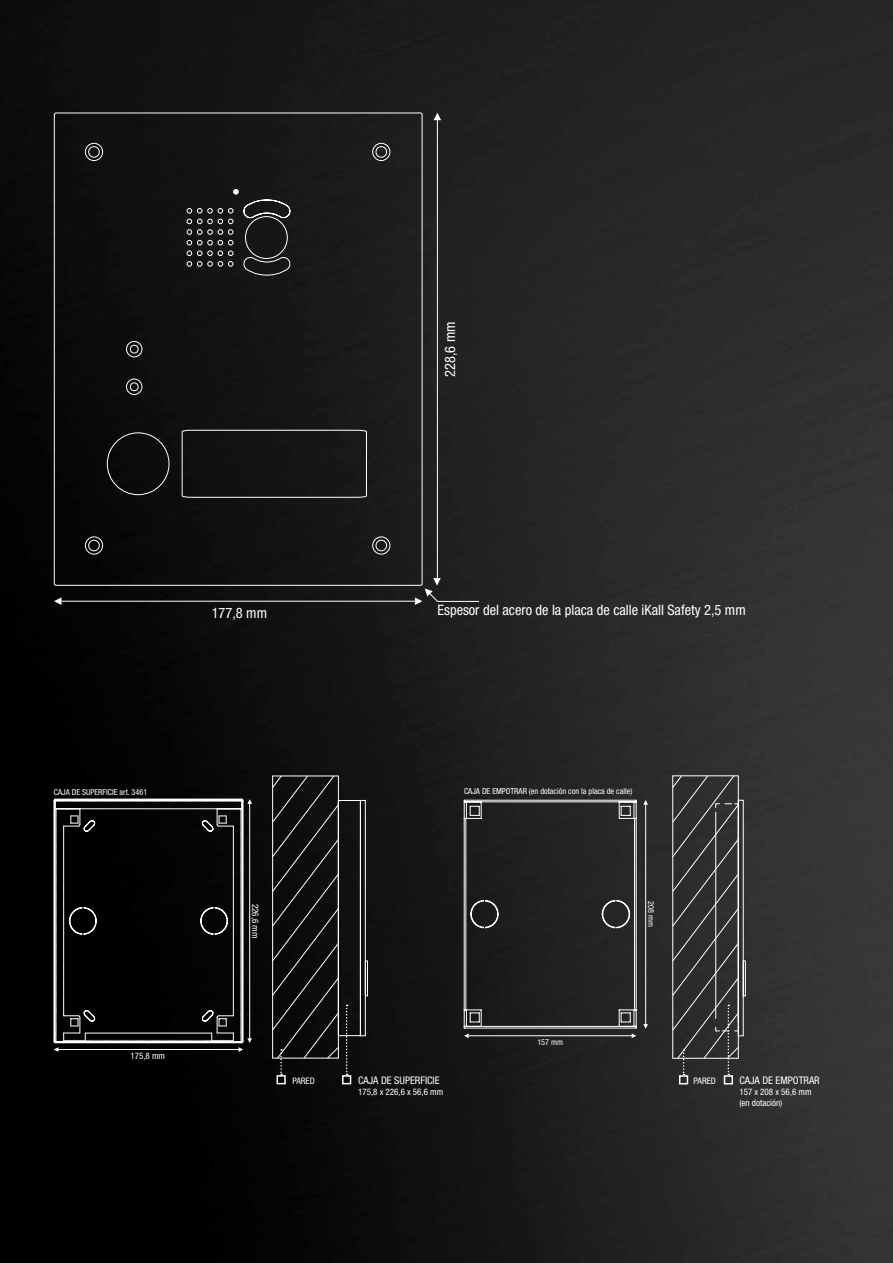
<style>
.page{position:relative;width:893px;height:1263px;background:#fff}
.page>*{position:absolute;margin:0;border:0;box-sizing:border-box;transform-origin:0 0}
.t1{font:condensed 14.4px "Helvetica Neue LTW1 G";color:#fff}
.t2{font:condensed 10.5px "Helvetica Neue LTW1 G";color:#fff}
.t3{font:condensed 9px/10.8px "Helvetica Neue LTW1 G";color:#fff}
.t4{font:condensed 8.25px "Helvetica Neue LTW1 G";color:#fff}
</style>
<div class="page">
<img style="left:0;top:0;width:893px;height:1263px">
<div style="left:276px;top:1075px;width:10px;height:9px;border:2px solid #fff"></div>
<svg style="left:85px;top:143px;width:305px;height:412px;background:#171717"></svg>
<svg style="left:233px;top:189px;width:6px;height:5px"></svg>
<hr style="left:62px;top:601px;width:355px;height:1px;background:#fff">
<svg style="left:54px;top:597px;width:8px;height:8px"></svg>
<hr style="left:437px;top:118px;width:1px;height:462px;background:#fff">
<svg style="left:434px;top:113px;width:7px;height:7px"></svg>
<svg style="left:415px;top:578px;width:26px;height:27px"></svg>
<hr style="left:437px;top:601px;width:42px;height:1px;background:#fff">
<div style="left:342px;top:1075px;width:9px;height:9px;border:2px solid #fff"></div>
<svg style="left:464px;top:800px;width:173px;height:238px;background:#2c2c2c"></svg>
<hr style="left:645px;top:803px;width:1px;height:223px;background:#fff">
<svg style="left:643px;top:1024px;width:5px;height:5px"></svg>
<svg style="left:643px;top:800px;width:5px;height:5px"></svg>
<svg style="left:54px;top:799px;width:198px;height:253px;background:#181818"></svg>
<svg style="left:272px;top:775px;width:96px;height:300px;background:#202020"></svg>
<div style="left:724px;top:1075px;width:9px;height:9px;border:2px solid #fff"></div>
<svg style="left:672px;top:775px;width:74px;height:300px;background:#424242"></svg>
<div style="left:679px;top:1075px;width:9px;height:9px;border:2px solid #fff"></div>
<h1 class="t1" style="left:212px;top:604px;width:57px">177,8 mm</h1>
<h1 class="t1" style="left:442px;top:377px;width:57px;rotate:-90deg">228,6 mm</h1>
<h1 class="t1" style="left:437px;top:601px;width:310px">Espesor del acero de la placa de calle iKall Safety 2,5 mm</h1>
<p class="t4" style="left:54px;top:787px;width:95px">CAJA DE SUPERFICIE art. 3461</p>
<p class="t4" style="left:464px;top:786px;width:170px">CAJA DE EMPOTRAR (en dotación con la placa de calle)</p>
<p class="t3" style="left:130px;top:1051px;width:36px">175,8 mm</p>
<p class="t3" style="left:261px;top:904px;width:36px;rotate:90deg">226,6 mm</p>
<p class="t3" style="left:292px;top:1076px;width:24px">PARED</p>
<p class="t2" style="left:358px;top:1074px;width:83px">CAJA DE SUPERFICIE</p>
<p class="t3" style="left:358px;top:1086px;width:87px">175,8 x 226,6 x 56,6 mm</p>
<p class="t4" style="left:537px;top:1037px;width:27px">157 mm</p>
<p class="t4" style="left:656px;top:901px;width:27px;rotate:90deg">208 mm</p>
<p class="t3" style="left:694px;top:1076px;width:24px">PARED</p>
<p class="t2" style="left:739px;top:1074px;width:82px">CAJA DE EMPOTRAR</p>
<p class="t3" style="left:739px;top:1086px;width:74px">157 x 208 x 56,6 mm (en dotación)</p>
</div>
